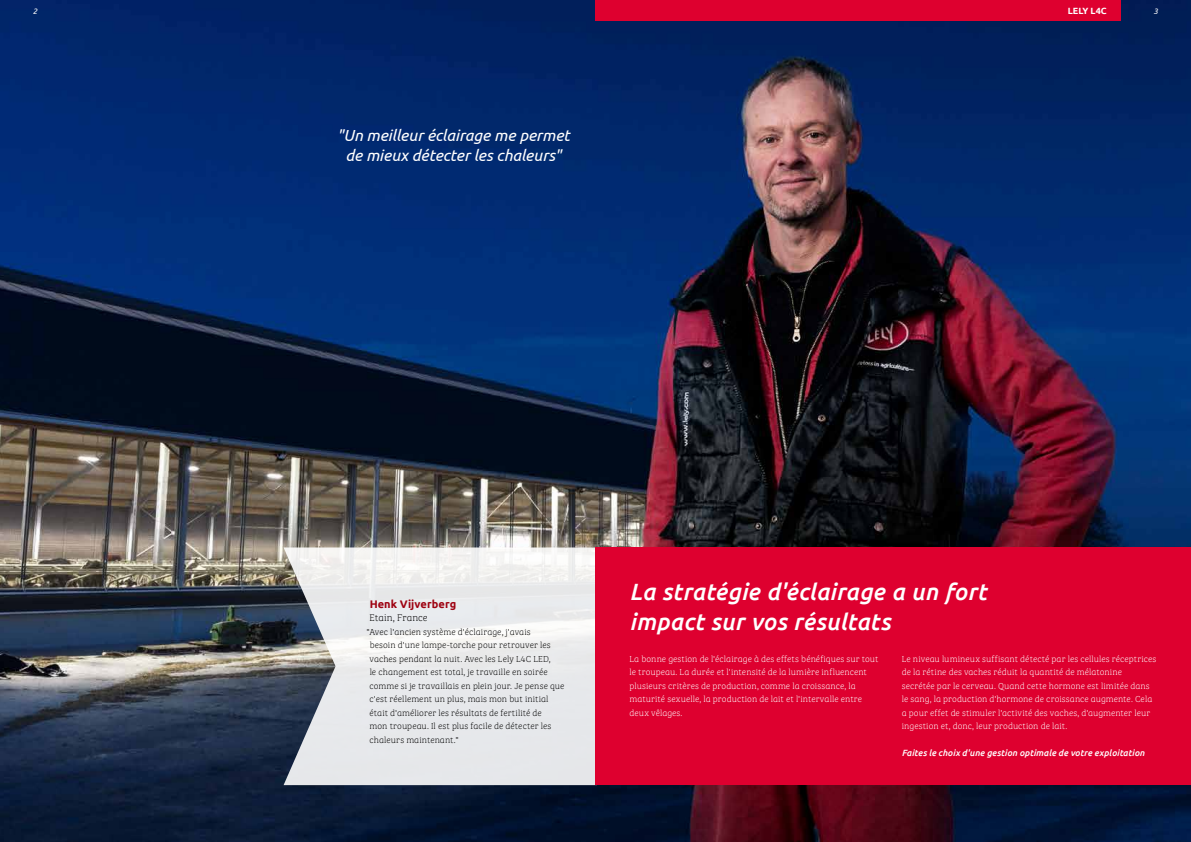
<style>
.page{position:relative;width:1191px;height:842px;background:#fff}
.page>*{position:absolute;margin:0;border:0;box-sizing:border-box;transform-origin:0 0}
.t1{font:italic 500 23.5px/30px "Ubuntu";letter-spacing:.015em;color:#fff}
.t2{font:italic 16px/20px "Ubuntu";letter-spacing:-.005em;color:#fff;text-align:center}
.t3{font:700 11px "Ubuntu";letter-spacing:.005em;color:#9e0211}
.t4{font:10px "Bree Serif Th";color:#000}
.t5{font:9px/13.5px "Bree Serif Th";letter-spacing:.01em;color:#fff}
.t6{font:9px/13.5px "Bree Serif Th";letter-spacing:.01em;color:#000}
.t7{font:italic 500 9px "Ubuntu";letter-spacing:.01em;color:#fff}
.t8{font:700 9px "Ubuntu";color:#fff}
.t9{font:italic 8px "Ubuntu";color:#fff}
</style>
<div class="page">
<img style="left:0;top:0;width:1191px;height:842px">
<svg style="left:283px;top:547px;width:312px;height:238px;fill:#e7e9eb"></svg>
<div style="left:595px;top:547px;width:596px;height:238px;background:#de002f"></div>
<div style="left:595px;top:0;width:525px;height:21px;background:#de002f"></div>
<p class="t9" style="left:33px;top:6px;width:6px">2</p>
<p class="t8" style="left:1067px;top:5px;width:40px">LELY L4C</p>
<p class="t9" style="left:1153px;top:6px;width:6px">3</p>
<h2 class="t2" style="left:337px;top:125px;width:235px">"Un meilleur éclairage me permet de mieux détecter les chaleurs"</h2>
<p class="t3" style="left:370px;top:597px;width:88px">Henk Vijverberg</p>
<p class="t4" style="left:369px;top:611px;width:60px">Etain, France</p>
<p class="t6" style="left:369px;top:624px;width:196px;text-indent:-3px">"Avec l'ancien système d'éclairage, j'avais<br>besoin d'une lampe-torche pour retrouver les vaches pendant la nuit. Avec les Lely L4C LED,<br>le changement est total, je travaille en soirée comme si je travaillais en plein jour. Je pense que c'est réellement un plus, mais mon but initial était d'améliorer les résultats de fertilité de<br>mon troupeau. Il est plus facile de détecter les chaleurs maintenant."</p>
<h1 class="t1" style="left:629px;top:576px;width:358px">La stratégie d'éclairage a un fort impact sur vos résultats</h1>
<p class="t5" style="left:629px;top:651px;width:250px">La bonne gestion de l'éclairage à des effets bénéfiques sur tout le troupeau. La durée et l'intensité de la lumière influencent plusieurs critères de production, comme la croissance, la maturité sexuelle, la production de lait et l'intervalle entre deux vêlages.</p>
<p class="t5" style="left:901px;top:651px;width:256px">Le niveau lumineux suffisant détecté par les cellules réceptrices de la rétine des vaches réduit la quantité de mélatonine secrétée par le cerveau. Quand cette hormone est limitée dans le sang, la production d'hormone de croissance augmente. Cela a pour effet de stimuler l'activité des vaches, d'augmenter leur ingestion et, donc, leur production de lait.</p>
<p class="t7" style="left:901px;top:747px;width:244px">Faites le choix d'une gestion optimale de votre exploitation</p>
</div>
